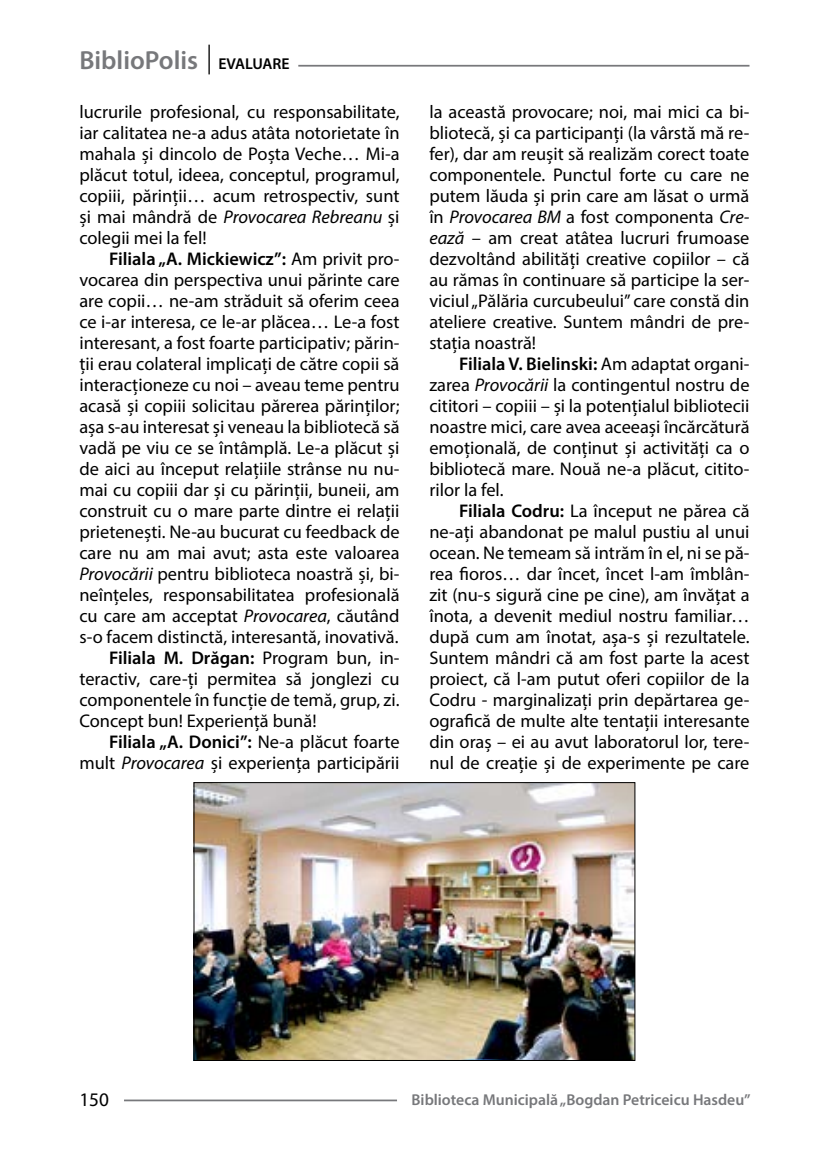
<style>
.page{position:relative;width:819px;height:1166px;background:#fff}
.page>*{position:absolute;margin:0;border:0;box-sizing:border-box;transform-origin:0 0}
.t1{font:600 26.25px "Myriad Pro";color:#77787b}
.t2{font:19.25px "Myriad Pro";color:#000}
.t3{font:18.38px/21px "Myriad Pro";color:#000;text-align:justify}
.t4{font:600 18.38px "Myriad Pro";color:#000}
.t5{font:600 15.75px "Myriad Pro";color:#77787b}
.s1{font-size:15.75px;color:#000}
.s2{font-style:italic}
.s3{font-weight:400}
.s4{font-weight:600}
</style>
<div class="page">
<hr style="left:124px;top:1099px;width:273px;height:2px;background:#77787b">
<hr style="left:208px;top:45px;width:2px;height:29px;background:#000">
<hr style="left:298px;top:65px;width:451px;height:2px;background:#77787b">
<img style="left:196px;top:784px;width:437px;height:274px">
<div style="left:194px;top:782px;width:441px;height:278px;border:1px solid #000"></div>
<h1 class="t1" style="left:79px;top:44px;width:212px">BiblioPolis <span class="s1">EVALUARE</span></h1>
<p class="t3" style="left:79px;top:101px;width:321px">lucrurile profesional, cu responsabilitate, iar calitatea ne-a adus atâta notorietate în mahala și dincolo de Poșta Veche… Mi-a plăcut totul, ideea, conceptul, programul, copiii, părinții… acum retrospectiv, sunt și mai mândră de <span class="s2">Provocarea Rebreanu</span> și colegii mei la fel!</p>
<p class="t4" style="left:109px;top:247px;width:292px">Filiala „A. Mickiewicz”: <span class="s3">Am privit pro-</span></p>
<p class="t3" style="left:79px;top:269px;width:321px">vocarea din perspectiva unui părinte care</p>
<p class="t3" style="left:79px;top:290px;width:321px">are copii… ne-am străduit să oferim ceea</p>
<p class="t3" style="left:79px;top:311px;width:321px">ce i-ar interesa, ce le-ar plăcea… Le-a fost</p>
<p class="t3" style="left:79px;top:332px;width:321px">interesant, a fost foarte participativ; părin-</p>
<p class="t3" style="left:79px;top:353px;width:321px">ții erau colateral implicați de către copii să</p>
<p class="t3" style="left:79px;top:374px;width:322px">interacționeze cu noi – aveau teme pentru</p>
<p class="t3" style="left:79px;top:395px;width:321px">acasă și copiii solicitau părerea părinților;</p>
<p class="t3" style="left:79px;top:416px;width:321px">așa s-au interesat și veneau la bibliotecă să</p>
<p class="t3" style="left:79px;top:437px;width:321px">vadă pe viu ce se întâmplă. Le-a plăcut și</p>
<p class="t3" style="left:79px;top:458px;width:321px">de aici au început relațiile strânse nu nu-</p>
<p class="t3" style="left:79px;top:479px;width:321px">mai cu copiii dar și cu părinții, buneii, am</p>
<p class="t3" style="left:79px;top:500px;width:321px">construit cu o mare parte dintre ei relații</p>
<p class="t3" style="left:79px;top:521px;width:321px">prietenești. Ne-au bucurat cu feedback de</p>
<p class="t3" style="left:79px;top:542px;width:321px">care nu am mai avut; asta este valoarea</p>
<p class="t3" style="left:79px;top:563px;width:321px"><span class="s2">Provocării</span> pentru biblioteca noastră și, bi-</p>
<p class="t3" style="left:79px;top:584px;width:321px">neînțeles, responsabilitatea profesională</p>
<p class="t3" style="left:79px;top:605px;width:321px">cu care am acceptat <span class="s2">Provocarea</span>, căutând</p>
<p class="t3" style="left:79px;top:626px;width:320px">s-o facem distinctă, interesantă, inovativă.</p>
<p class="t4" style="left:109px;top:646px;width:292px">Filiala M. Drăgan: <span class="s3">Program bun, in-</span></p>
<p class="t3" style="left:79px;top:668px;width:321px">teractiv, care-ți permitea să jonglezi cu</p>
<p class="t3" style="left:79px;top:689px;width:321px">componentele în funcție de temă, grup, zi.</p>
<p class="t3" style="left:79px;top:710px;width:239px">Concept bun! Experiență bună!</p>
<p class="t4" style="left:109px;top:730px;width:292px">Filiala „A. Donici”: <span class="s3">Ne-a plăcut foarte</span></p>
<p class="t3" style="left:79px;top:752px;width:321px">mult <span class="s2">Provocarea</span> și experiența participării</p>
<p class="t3" style="left:429px;top:101px;width:321px">la această provocare; noi, mai mici ca bi&shy;bliotecă, și ca participanți (la vârstă mă re&shy;fer), dar am reușit să realizăm corect toate componentele. Punctul forte cu care ne putem lăuda și prin care am lăsat o urmă în <span class="s2">Provocarea BM</span> a fost componenta <span class="s2">Cre&shy;ează</span> – am creat atâtea lucruri frumoase dezvoltând abilități creative copiilor – că au rămas în continuare să participe la ser&shy;viciul „Pălăria curcubeului” care constă din ateliere creative. Suntem mândri de pre&shy;stația noastră!</p>
<p class="t3" style="left:429px;top:353px;width:322px;text-indent:30px"><span class="s4">Filiala V. Bielinski:</span> Am adaptat organi&shy;zarea <span class="s2">Provocării</span> la contingentul nostru de cititori – copiii – și la potențialul bibliotecii noastre mici, care avea aceeași încărcătură emoțională, de conținut și activități ca o bibliotecă mare. Nouă ne-a plăcut, citito&shy;rilor la fel.</p>
<p class="t3" style="left:429px;top:500px;width:322px;text-indent:30px"><span class="s4">Filiala Codru:</span> La început ne părea că ne-ați abandonat pe malul pustiu al unui ocean. Ne temeam să intrăm în el, ni se pă&shy;rea fioros… dar încet, încet l-am îmblân&shy;zit (nu-s sigură cine pe cine), am învățat a înota, a devenit mediul nostru familiar… după cum am înotat, așa-s și rezultatele.<br>Suntem mândri că am fost parte la acest proiect, că l-am putut oferi copiilor de la Codru - marginalizați prin depărtarea ge&shy;ografică de multe alte tentații interesante din oraș – ei au avut laboratorul lor, tere&shy;nul de creație și de experimente pe care</p>
<p class="t2" style="left:79px;top:1087px;width:31px">150</p>
<p class="t5" style="left:411px;top:1090px;width:340px">Biblioteca Municipală „Bogdan Petriceicu Hasdeu”</p>
</div>
